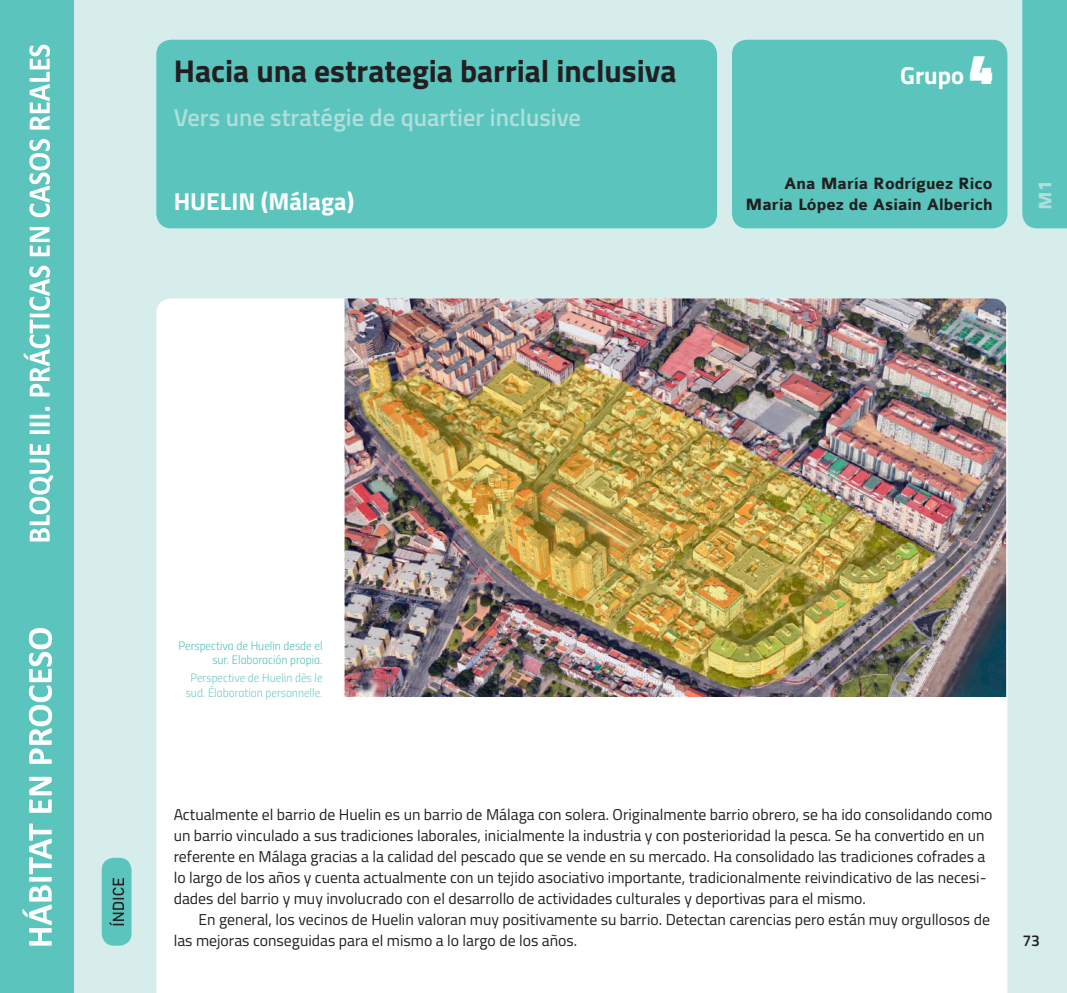
<style>
.page{position:relative;width:1067px;height:993px;background:#fff}
.page>*{position:absolute;margin:0;border:0;box-sizing:border-box;transform-origin:0 0}
.t1{font:700 31.5px "Titillium";color:#231f20}
.t2{font:600 24.5px "Titillium";color:#afdedb}
.t3{font:700 24.5px "Titillium";color:#fff}
.t4{font:700 19.25px "Colaborate";color:#afdedb}
.t5{font:700 17.5px "Colaborate";color:#231f20}
.t6{font:15.75px/21px "Titillium";color:#231f20}
.t7{font:600 15.75px "Titillium";color:#231f20}
.t8{font:12.25px/14.7px "Titillium Light Upright";color:#77cbc7;text-align:center}
.t9{font:12.25px/14.7px "Titillium Light Upright";color:#5ac4bd;text-align:right}
.s1{font-weight:900;font-size:42px}
.s2{font-size:21px}
</style>
<div class="page">
<div style="left:0;top:0;width:74px;height:992px;background:#5ac4bd"></div>
<svg style="left:22px;top:628px;width:30px;height:317px"></svg>
<svg style="left:24px;top:45px;width:29px;height:496px"></svg>
<div style="left:74px;top:0;width:993px;height:992px;background:#d6edec"></div>
<div style="left:732px;top:40px;width:275px;height:188px;background:#5ac4bd;border-radius:15px"></div>
<div style="left:156px;top:298px;width:851px;height:694px;background:#fff"></div>
<div style="left:156px;top:40px;width:561px;height:188px;background:#5ac4bd;border-radius:15px"></div>
<img style="left:344px;top:298px;width:662px;height:398px">
<div style="left:1022px;top:0;width:45px;height:228px;background:#5ac4bd"></div>
<div style="left:102px;top:857px;width:29px;height:88px;background:#5ac4bd;border-radius:12px"></div>
<svg style="left:109px;top:878px;width:15px;height:47px"></svg>
<h1 class="t1" style="left:174px;top:47px;width:504px">Hacia una estrategia barrial inclusiva</h1>
<h2 class="t3" style="left:900px;top:57px;width:94px">Grupo <span class="s1">4</span></h2>
<h2 class="t2" style="left:174px;top:99px;width:409px">Vers une stratégie de quartier inclusive</h2>
<h2 class="t3" style="left:174px;top:183px;width:182px">HUELIN (Málaga)</h2>
<p class="t5" style="left:784px;top:174px;width:210px">Ana María Rodríguez Rico</p>
<p class="t5" style="left:745px;top:195px;width:248px">Maria López de Asiain Alberich</p>
<p class="t4" style="left:1035px;top:210px;width:32px;rotate:-90deg">M<span class="s2">1</span></p>
<p class="t9" style="left:178px;top:637px;width:146px">Perspectiva de Huelin desde el sur. Elaboración propia.</p>
<p class="t8" style="left:186px;top:669px;width:138px">Perspective de Huelin dès le sud. Élaboration personnelle.</p>
<p class="t6" style="left:174px;top:802px;width:820px">Actualmente el barrio de Huelin es un barrio de Málaga con solera. Originalmente barrio obrero, se ha ido consolidando como un barrio vinculado a sus tradiciones laborales, inicialmente la industria y con posterioridad la pesca. Se ha convertido en un referente en Málaga gracias a la calidad del pescado que se vende en su mercado. Ha consolidado las tradiciones cofrades a lo largo de los años y cuenta actualmente con un tejido asociativo importante, tradicionalmente reivindicativo de las necesi&shy;dades del barrio y muy involucrado con el desarrollo de actividades culturales y deportivas para el mismo.</p>
<p class="t6" style="left:174px;top:907px;width:817px;text-indent:25px">En general, los vecinos de Huelin valoran muy positivamente su barrio. Detectan carencias pero están muy orgullosos de las mejoras conseguidas para el mismo a lo largo de los años.</p>
<p class="t7" style="left:1022px;top:928px;width:19px">73</p>
</div>
